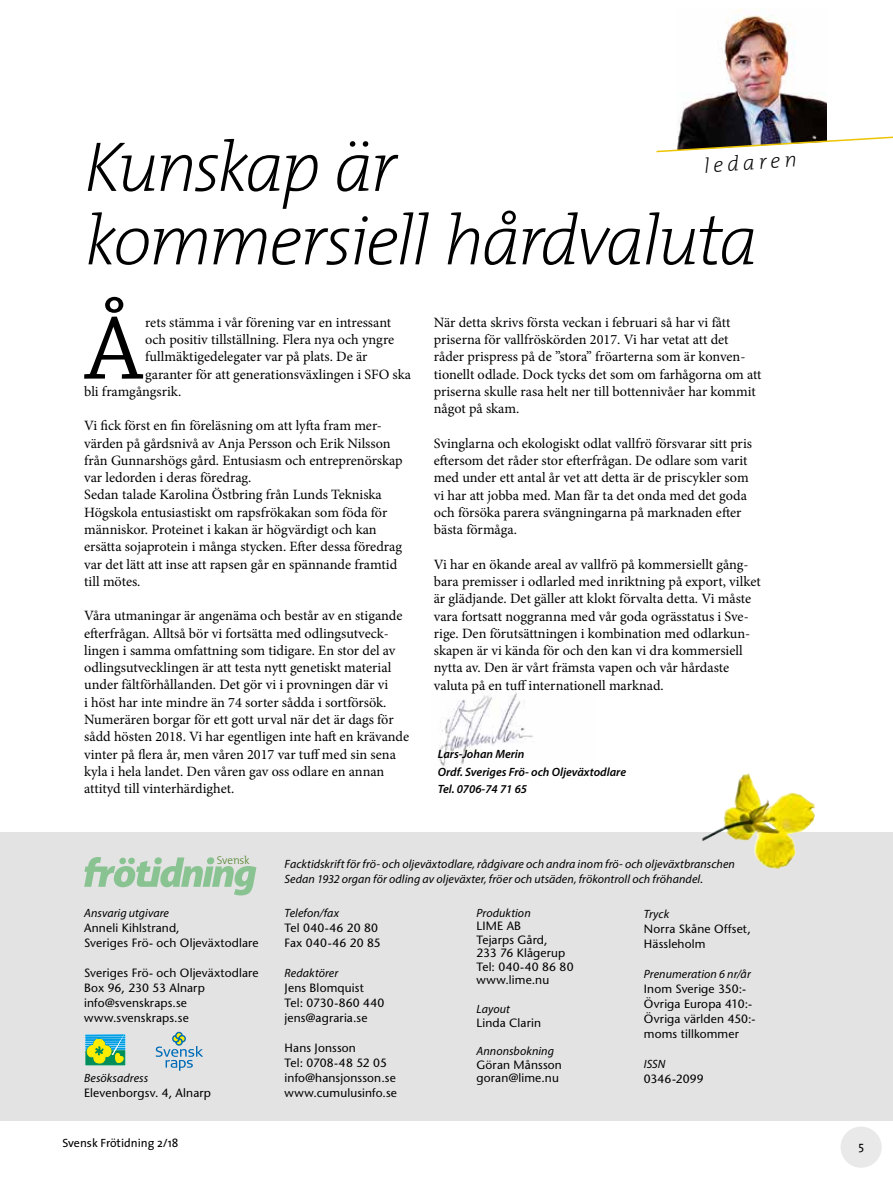
<style>
.page{position:relative;width:893px;height:1200px;background:#fff}
.page>*{position:absolute;margin:0;border:0;box-sizing:border-box;transform-origin:0 0}
.t1{font:93.9px "Chaparral Pro";color:#000}
.t2{font:italic 200 71.1px/73.3px "The Mix";letter-spacing:-.045em;color:#000}
.t3{font:italic 200 21px "The Mix";color:#000}
.t4{font:14.25px/17.2px "Minion Pro";color:#000}
.t5{font:12px/15px "Stone Sans";letter-spacing:.01em;color:#000}
.t6{font:italic 12px/15px "Myriad Pro";letter-spacing:.005em;color:#000}
.t7{font:italic 600 12px/17.2px "Myriad Pro";color:#000}
.t8{font:12px "The Sans";color:#000}
.t9{font:300 11.4px "The Mix";letter-spacing:-.02em;color:#52852d}
.s1{font-family:"Stone Sans";font-style:normal}
</style>
<div class="page">
<div style="left:840px;top:1126px;width:42px;height:41px;background:#e9e9e9;border-radius:50%"></div>
<div style="left:0;top:832px;width:893px;height:288px;background:#e3e3e3"></div>
<img style="left:702px;top:773px;width:113px;height:96px">
<svg style="left:85px;top:1034px;width:41px;height:31px"></svg>
<svg style="left:86px;top:1034px;width:39px;height:30px"></svg>
<div style="left:175px;top:1031px;width:8px;height:8px;border:1px solid #006cb7;border-radius:50%"></div>
<svg style="left:156px;top:1032px;width:47px;height:38px"></svg>
<svg style="left:84px;top:857px;width:172px;height:38px"></svg>
<img style="left:438px;top:691px;width:96px;height:76px">
<img style="left:678px;top:9px;width:149px;height:115px">
<img style="left:656px;top:124px;width:237px;height:29px">
<h2 class="t2" style="left:84px;top:128px;width:676px">Kunskap är kommersiell hårdvaluta</h2>
<h3 class="t3" style="left:703px;top:149px;width:94px;rotate:-4deg">ledaren</h3>
<h1 class="t1" style="left:85px;top:297px;width:58px">Å</h1>
<p class="t4" style="left:145px;top:313px;width:248px">rets stämma i vår förening var en intressant</p>
<p class="t4" style="left:145px;top:331px;width:250px">och positiv tillställning. Flera nya och yngre</p>
<p class="t4" style="left:145px;top:348px;width:224px">fullmäktigedelegater var på plats. De är</p>
<p class="t4" style="left:145px;top:365px;width:267px">garanter för att generationsväxlingen i SFO ska</p>
<p class="t4" style="left:84px;top:382px;width:99px">bli framgångsrik.</p>
<p class="t4" style="left:84px;top:417px;width:320px">Vi fick först en fin föreläsning om att lyfta fram mer&shy;värden på gårdsnivå av Anja Persson och Erik Nilsson från Gunnarshögs gård. Entusiasm och entreprenörskap var ledorden i deras föredrag.<br>Sedan talade Karolina Östbring från Lunds Tekniska Högskola entusiastiskt om rapsfrökakan som föda för människor. Proteinet i kakan är högvärdigt och kan ersätta sojaprotein i många stycken. Efter dessa föredrag var det lätt att inse att rapsen går en spännande framtid till mötes.</p>
<p class="t4" style="left:84px;top:607px;width:326px">Våra utmaningar är angenäma och består av en stigande efterfrågan. Alltså bör vi fortsätta med odlingsutveck&shy;lingen i samma omfattning som tidigare. En stor del av odlingsutvecklingen är att testa nytt genetiskt material under fältförhållanden. Det gör vi i provningen där vi<br>i höst har inte mindre än 74 sorter sådda i sortförsök.<br>Numerären borgar för ett gott urval när det är dags för sådd hösten 2018. Vi har egentligen inte haft en krävande vinter på flera år, men våren 2017 var tuff med sin sena kyla i hela landet. Den våren gav oss odlare en annan attityd till vinterhärdighet.</p>
<p class="t4" style="left:434px;top:314px;width:329px">När detta skrivs första veckan i februari så har vi fått priserna för vallfröskörden 2017. Vi har vetat att det råder prispress på de ”stora” fröarterna som är konven&shy;tionellt odlade. Dock tycks det som om farhågorna om att priserna skulle rasa helt ner till bottennivåer har kommit något på skam.</p>
<p class="t4" style="left:434px;top:434px;width:320px">Svinglarna och ekologiskt odlat vallfrö försvarar sitt pris eftersom det råder stor efterfrågan. De odlare som varit med under ett antal år vet att detta är de priscykler som vi har att jobba med. Man får ta det onda med det goda och försöka parera svängningarna på marknaden efter bästa förmåga.</p>
<p class="t4" style="left:434px;top:555px;width:328px">Vi har en ökande areal av vallfrö på kommersiellt gång&shy;bara premisser i odlarled med inriktning på export, vilket är glädjande. Det gäller att klokt förvalta detta. Vi måste vara fortsatt noggranna med vår goda ogrässtatus i Sve&shy;rige. Den förutsättningen i kombination med odlarkun&shy;skapen är vi kända för och den kan vi dra kommersiell nytta av. Den är vårt främsta vapen och vår hårdaste valuta på en tuff internationell marknad.</p>
<p class="t7" style="left:438px;top:745px;width:190px">Lars-Johan Merin<br>Ordf. Sveriges Frö- och Oljeväxtodlare<br>Tel. 0706-74 71 65</p>
<p class="t9" style="left:217px;top:850px;width:35px">Svensk</p>
<p class="t6" style="left:84px;top:905px;width:86px">Ansvarig utgivare</p>
<p class="t5" style="left:84px;top:919px;width:176px">Anneli Kihlstrand,<br>Sveriges Frö- och Oljeväxtodlare</p>
<p class="t5" style="left:84px;top:964px;width:176px">Sveriges Frö- och Oljeväxtodlare<br>Box 96, 230 53 Alnarp info@svenskraps.se www.svenskraps.se</p>
<p class="t6" style="left:84px;top:1070px;width:66px">Besöksadress</p>
<p class="t5" style="left:84px;top:1084px;width:128px">Elevenborgsv. 4, Alnarp</p>
<p class="t8" style="left:63px;top:1132px;width:117px">Svensk Frötidning 2/18</p>
<p class="t6" style="left:285px;top:855px;width:452px">Facktidskrift för frö- och oljeväxtodlare, rådgivare och andra inom frö- och oljeväxtbranschen<br>Sedan 1932 organ för odling av oljeväxter, fröer och utsäden, frökontroll och fröhandel<span class="s1">.</span></p>
<p class="t6" style="left:285px;top:905px;width:56px">Telefon/fax</p>
<p class="t5" style="left:285px;top:919px;width:98px">Tel 040-46 20 80<br>Fax 040-46 20 85</p>
<p class="t6" style="left:285px;top:965px;width:55px">Redaktörer</p>
<p class="t5" style="left:285px;top:979px;width:101px">Jens Blomquist<br>Tel: 0730-860 440 jens@agraria.se</p>
<p class="t5" style="left:285px;top:1039px;width:114px">Hans Jonsson<br>Tel: 0708-48 52 05 info@hansjonsson.se www.cumulusinfo.se</p>
<p class="t6" style="left:476px;top:905px;width:56px">Produktion</p>
<p class="t5" style="left:476px;top:919px;width:99px;line-height:13.5px">LIME AB<br>Tejarps Gård,<br>233 76 Klågerup<br>Tel: 040-40 86 80 www.lime.nu</p>
<p class="t6" style="left:476px;top:1001px;width:35px">Layout</p>
<p class="t5" style="left:476px;top:1014px;width:66px">Linda Clarin</p>
<p class="t6" style="left:476px;top:1043px;width:79px">Annonsbokning</p>
<p class="t5" style="left:476px;top:1057px;width:87px;line-height:13.5px">Göran Månsson goran@lime.nu</p>
<p class="t6" style="left:644px;top:906px;width:27px">Tryck</p>
<p class="t5" style="left:644px;top:921px;width:108px">Norra Skåne Offset,<br>Hässleholm</p>
<p class="t6" style="left:644px;top:966px;width:108px">Prenumeration 6 nr/år</p>
<p class="t5" style="left:644px;top:981px;width:113px">Inom Sverige 350:-<br>Övriga Europa 410:-<br>Övriga världen 450:- moms tillkommer</p>
<p class="t6" style="left:644px;top:1056px;width:23px">ISSN</p>
<p class="t5" style="left:644px;top:1071px;width:61px">0346-2099</p>
<p class="t8" style="left:859px;top:1135px;width:7px">5</p>
</div>
